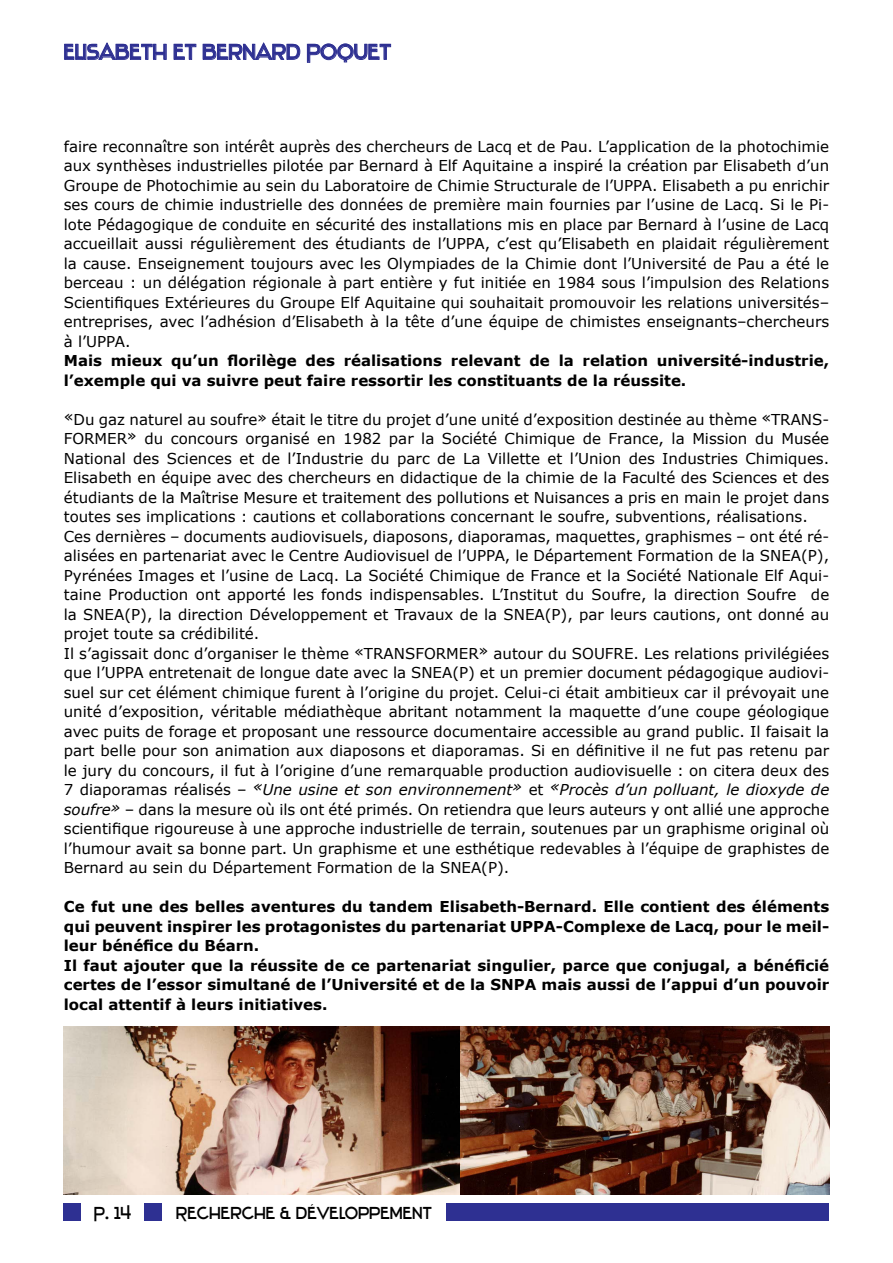
<style>
.page{position:relative;width:893px;height:1263px;background:#fff}
.page>*{position:absolute;margin:0;border:0;box-sizing:border-box;transform-origin:0 0}
.t1{font:22.5px "Stentiga";color:#2e3092}
.t2{font:18px "Stentiga";color:#000}
.t3{font:15px/19.5px "Verdana";color:#000;text-align:justify}
.t4{font:700 15px/19.5px "Verdana";color:#000}
.s1{font-style:italic}
</style>
<div class="page">
<div style="left:446px;top:1203px;width:383px;height:17px;background:#2e3092"></div>
<div style="left:64px;top:1203px;width:17px;height:17px;background:#2e3092"></div>
<div style="left:145px;top:1203px;width:17px;height:17px;background:#2e3092"></div>
<svg style="left:64px;top:42px;width:103px;height:18px"></svg>
<svg style="left:173px;top:42px;width:128px;height:18px"></svg>
<svg style="left:307px;top:43px;width:84px;height:20px"></svg>
<img style="left:64px;top:1027px;width:765px;height:168px">
<h1 class="t1" style="left:64px;top:39px;width:329px">Elisabeth et Bernard Poquet</h1>
<p class="t3" style="left:64px;top:136px;width:767px">faire reconnaître son intérêt auprès des chercheurs de Lacq et de Pau. L’application de la photochimie aux synthèses industrielles pilotée par Bernard à Elf Aquitaine a inspiré la création par Elisabeth d’un Groupe de Photochimie au sein du Laboratoire de Chimie Structurale de l’UPPA. Elisabeth a pu enrichir ses cours de chimie industrielle des données de première main fournies par l’usine de Lacq. Si le Pi&shy;lote Pédagogique de conduite en sécurité des installations mis en place par Bernard à l’usine de Lacq accueillait aussi régulièrement des étudiants de l’UPPA, c’est qu’Elisabeth en plaidait régulièrement la cause. Enseignement toujours avec les Olympiades de la Chimie dont l’Université de Pau a été le berceau : un délégation régionale à part entière y fut initiée en 1984 sous l’impulsion des Relations Scientifiques Extérieures du Groupe Elf Aquitaine qui souhaitait promouvoir les relations universités– entreprises, avec l’adhésion d’Elisabeth à la tête d’une équipe de chimistes enseignants–chercheurs à l’UPPA.</p>
<p class="t4" style="left:64px;top:351px;width:767px">Mais mieux qu’un florilège des réalisations relevant de la relation université-industrie, l’exemple qui va suivre peut faire ressortir les constituants de la réussite.</p>
<p class="t3" style="left:64px;top:409px;width:767px;text-align:left">«Du gaz naturel au soufre» était le titre du projet d’une unité d’exposition destinée au thème «TRANS-FORMER» du concours organisé en 1982 par la Société Chimique de France, la Mission du Musée National des Sciences et de l’Industrie du parc de La Villette et l’Union des Industries Chimiques.<br>Elisabeth en équipe avec des chercheurs en didactique de la chimie de la Faculté des Sciences et des étudiants de la Maîtrise Mesure et traitement des pollutions et Nuisances a pris en main le projet dans toutes ses implications : cautions et collaborations concernant le soufre, subventions, réalisations.<br>Ces dernières – documents audiovisuels, diaposons, diaporamas, maquettes, graphismes – ont été ré&shy;alisées en partenariat avec le Centre Audiovisuel de l’UPPA, le Département Formation de la SNEA(P), Pyrénées Images et l’usine de Lacq. La Société Chimique de France et la Société Nationale Elf Aqui&shy;taine Production ont apporté les fonds indispensables. L’Institut du Soufre, la direction Soufre de la SNEA(P), la direction Développement et Travaux de la SNEA(P), par leurs cautions, ont donné au projet toute sa crédibilité.<br>Il s’agissait donc d’organiser le thème «TRANSFORMER» autour du SOUFRE. Les relations privilégiées que l’UPPA entretenait de longue date avec la SNEA(P) et un premier document pédagogique audiovi&shy;suel sur cet élément chimique furent à l’origine du projet. Celui-ci était ambitieux car il prévoyait une unité d’exposition, véritable médiathèque abritant notamment la maquette d’une coupe géologique avec puits de forage et proposant une ressource documentaire accessible au grand public. Il faisait la part belle pour son animation aux diaposons et diaporamas. Si en définitive il ne fut pas retenu par le jury du concours, il fut à l’origine d’une remarquable production audiovisuelle : on citera deux des 7 diaporamas réalisés – <sup>«</sup><span class="s1">Une usine et son environnement</span><sup>»</sup> et <sup>«</sup><span class="s1">Procès d’un polluant, le dioxyde de soufre»</span> – dans la mesure où ils ont été primés. On retiendra que leurs auteurs y ont allié une approche scientifique rigoureuse à une approche industrielle de terrain, soutenues par un graphisme original où l’humour avait sa bonne part. Un graphisme et une esthétique redevables à l’équipe de graphistes de Bernard au sein du Département Formation de la SNEA(P).</p>
<p class="t4" style="left:64px;top:897px;width:767px">Ce fut une des belles aventures du tandem Elisabeth-Bernard. Elle contient des éléments qui peuvent inspirer les protagonistes du partenariat UPPA-Complexe de Lacq, pour le meil&shy;leur bénéfice du Béarn.<br>Il faut ajouter que la réussite de ce partenariat singulier, parce que conjugal, a bénéficié certes de l’essor simultané de l’Université et de la SNPA mais aussi de l’appui d’un pouvoir local attentif à leurs initiatives.</p>
<p class="t2" style="left:94px;top:1203px;width:39px">P. 14</p>
<p class="t2" style="left:176px;top:1203px;width:257px">Recherche &amp; Développement</p>
</div>
